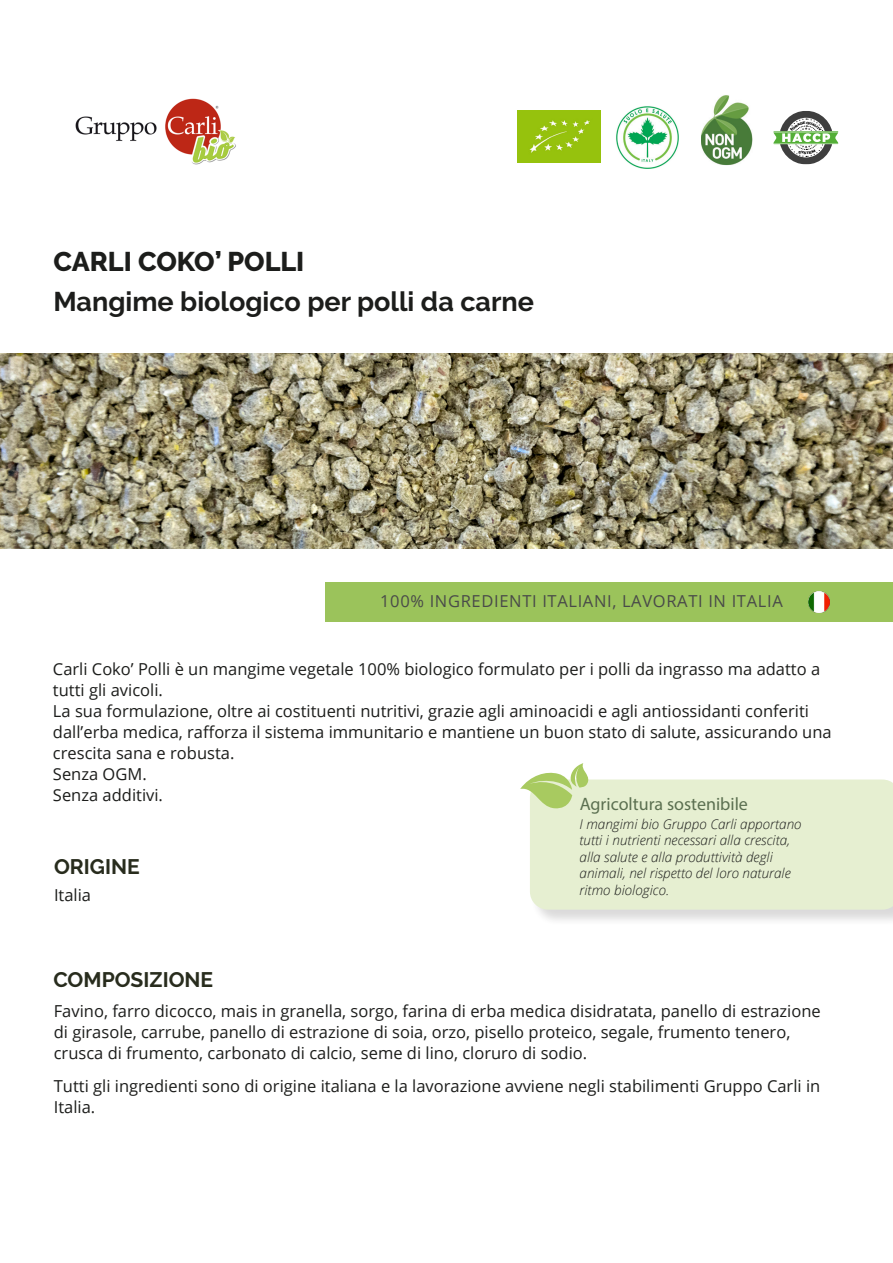
<style>
.page{position:relative;width:893px;height:1263px;background:#fff}
.page>*{position:absolute;margin:0;border:0;box-sizing:border-box;transform-origin:0 0}
.t1{font:700 27px "Raleway";color:#1c1d1b}
.t2{font:800 27px "Raleway";color:#1c1d1b}
.t3{font:700 21px "Raleway";color:#282c1d}
.t4{font:18px "Myriad Pro";color:#5b6f50}
.t5{font:16.5px/21px "Open Sans";color:#1c1d1b}
.t6{font:16.5px "Open Sans";letter-spacing:.04em;color:#494a49}
.t7{font:italic 300 13.5px/16.5px "Open Sans";color:#1c1d1b}
</style>
<div class="page">
<div style="left:325px;top:582px;width:568px;height:40px;background:#9bc35b"></div>
<img style="left:0;top:353px;width:893px;height:195px">
<img style="left:75px;top:98px;width:161px;height:67px">
<img style="left:808px;top:591px;width:22px;height:22px">
<img style="left:701px;top:95px;width:52px;height:70px">
<img style="left:616px;top:106px;width:63px;height:63px">
<img style="left:517px;top:111px;width:83px;height:51px">
<div style="left:531px;top:780px;width:362px;height:147px;background:#231f20;opacity:.57"></div>
<div style="left:530px;top:779px;width:363px;height:131px;background:#e6efd1"></div>
<svg style="left:520px;top:763px;width:70px;height:46px"></svg>
<svg style="left:773px;top:111px;width:66px;height:53px"></svg>
<p class="t2" style="left:53px;top:247px;width:252px">CARLI COKO’ POLLI</p>
<p class="t1" style="left:53px;top:286px;width:482px">Mangime biologico per polli da carne</p>
<p class="t6" style="left:380px;top:590px;width:404px">100% INGREDIENTI ITALIANI, LAVORATI IN ITALIA</p>
<p class="t5" style="left:53px;top:658px;width:780px">Carli Coko’ Polli è un mangime vegetale 100% biologico formulato per i polli da ingrasso ma adatto a tutti gli avicoli.<br>La sua formulazione, oltre ai costituenti nutritivi, grazie agli aminoacidi e agli antiossidanti conferiti dall’erba medica, rafforza il sistema immunitario e mantiene un buon stato di salute, assicurando una crescita sana e robusta.<br>Senza OGM.<br>Senza additivi.</p>
<p class="t4" style="left:580px;top:792px;width:170px">Agricoltura sostenibile</p>
<p class="t7" style="left:579px;top:815px;width:224px">I mangimi bio Gruppo Carli apportano tutti i nutrienti necessari alla crescita, alla salute e alla produttività degli animali, nel rispetto del loro naturale ritmo biologico.</p>
<p class="t3" style="left:54px;top:855px;width:87px">ORIGINE</p>
<p class="t5" style="left:54px;top:884px;width:39px">Italia</p>
<p class="t3" style="left:53px;top:968px;width:161px">COMPOSIZIONE</p>
<p class="t5" style="left:54px;top:1000px;width:768px">Favino, farro dicocco, mais in granella, sorgo, farina di erba medica disidratata, panello di estrazione di girasole, carrube, panello di estrazione di soia, orzo, pisello proteico, segale, frumento tenero, crusca di frumento, carbonato di calcio, seme di lino, cloruro di sodio.</p>
<p class="t5" style="left:54px;top:1075px;width:768px">Tutti gli ingredienti sono di origine italiana e la lavorazione avviene negli stabilimenti Gruppo Carli in<br>Italia.</p>
</div>
